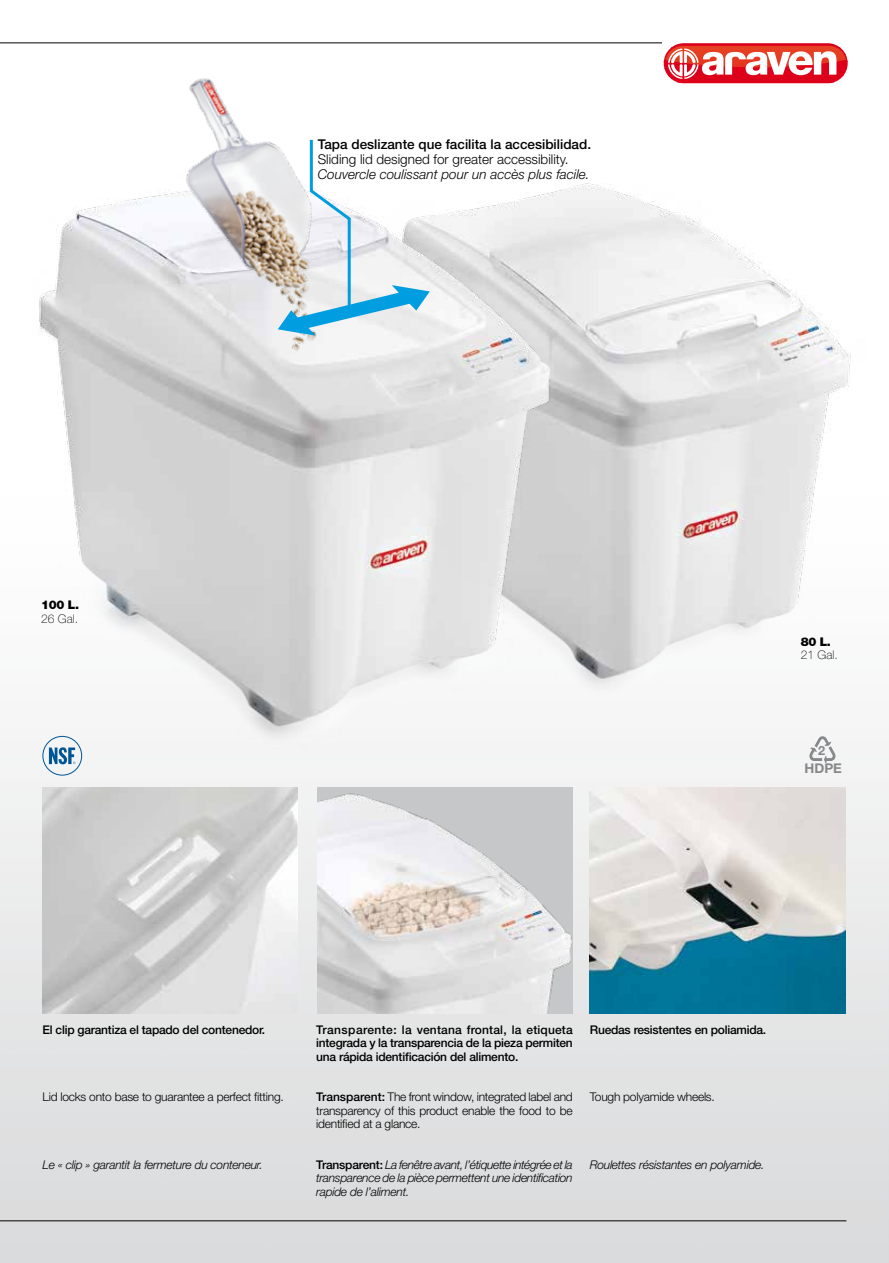
<style>
.page{position:relative;width:889px;height:1263px;background:#fff}
.page>*{position:absolute;margin:0;border:0;box-sizing:border-box;transform-origin:0 0}
.t1{font:300 13.5px "Helvetica Neue LT Pro";color:#000}
.t2{font:500 13.5px "Helvetica Neue LT Pro";color:#000}
.t3{font:italic 300 13.5px "Helvetica Neue LT Pro";color:#000}
.t4{font:700 13.35px "Helvetica Neue LT Pro";color:#87888a}
.t5{font:700 12.75px "Helvetica Neue LT Pro";color:#87888a}
.t6{font:italic 300 12px/13.5px "Helvetica Neue LT Pro";letter-spacing:-.02em;color:#000;text-align:justify}
.t7{font:500 12px/13.5px "Helvetica Neue LT Pro";letter-spacing:-.02em;color:#000;text-align:justify}
.t8{font:300 12px/13.5px "Helvetica Neue LT Pro";letter-spacing:-.02em;color:#000;text-align:justify}
.t9{font:100 12px "Helvetica Neue LT Pro";color:#000}
.t10{font:900 12px "Helvetica Neue LT Pro";color:#000}
.s1{font-weight:500}
.s2{font-weight:500;font-style:normal}
</style>
<div class="page">
<img style="left:0;top:43px;width:889px;height:1220px">
<img style="left:43px;top:787px;width:255px;height:226px">
<img style="left:590px;top:787px;width:255px;height:226px">
<img style="left:553px;top:176px;width:317px;height:543px">
<img style="left:32px;top:165px;width:521px;height:609px">
<img style="left:318px;top:787px;width:255px;height:226px">
<img style="left:108px;top:70px;width:288px;height:286px">
<svg style="left:265px;top:137px;width:177px;height:205px"></svg>
<svg style="left:662px;top:41px;width:187px;height:44px"></svg>
<svg style="left:664px;top:79px;width:183px;height:4px"></svg>
<hr style="left:664px;top:75px;width:183px;height:4px;background:#fff">
<hr style="left:664px;top:72px;width:183px;height:4px;background:#fff">
<hr style="left:664px;top:61px;width:183px;height:4px;background:#de001b">
<hr style="left:664px;top:51px;width:183px;height:4px;background:#fff">
<hr style="left:664px;top:47px;width:183px;height:4px;background:#fff">
<svg style="left:664px;top:44px;width:183px;height:3px"></svg>
<hr style="left:664px;top:43px;width:183px;height:1px;background:#da001c">
<hr style="left:665px;top:65px;width:181px;height:3px;background:#de001b">
<hr style="left:665px;top:68px;width:181px;height:4px;background:#dc001b">
<hr style="left:665px;top:72px;width:181px;height:3px;background:#dc001b">
<svg style="left:667px;top:75px;width:177px;height:4px"></svg>
<hr style="left:665px;top:79px;width:181px;height:2px;background:#db001b">
<hr style="left:665px;top:46px;width:181px;height:2px;background:#e64122">
<hr style="left:665px;top:48px;width:181px;height:2px;background:#e64122">
<hr style="left:665px;top:50px;width:181px;height:1px;background:#e63e22">
<hr style="left:665px;top:51px;width:181px;height:2px;background:#e63e21">
<hr style="left:665px;top:53px;width:181px;height:2px;background:#e63e21">
<hr style="left:665px;top:55px;width:181px;height:2px;background:#e53b21">
<hr style="left:665px;top:57px;width:181px;height:2px;background:#e53b21">
<hr style="left:665px;top:59px;width:181px;height:1px;background:#e53821">
<hr style="left:665px;top:60px;width:181px;height:2px;background:#e53820">
<hr style="left:665px;top:62px;width:181px;height:2px;background:#e53820">
<hr style="left:665px;top:64px;width:181px;height:2px;background:#e53520">
<hr style="left:665px;top:66px;width:181px;height:1px;background:#e53520">
<svg style="left:668px;top:49px;width:168px;height:30px"></svg>
<hr style="left:0;top:42px;width:662px;height:1px;background:#000">
<svg style="left:809px;top:736px;width:26px;height:27px"></svg>
<hr style="left:0;top:1220px;width:846px;height:1px;background:#000">
<div style="left:43px;top:736px;width:39px;height:39px;border:1px solid #005596;border-radius:50%"></div>
<svg style="left:49px;top:747px;width:26px;height:17px"></svg>
<p class="t2" style="left:318px;top:136px;width:275px">Tapa deslizante que facilita la accesibilidad.</p>
<p class="t1" style="left:318px;top:151px;width:252px">Sliding lid designed for greater accessibility.</p>
<p class="t3" style="left:318px;top:166px;width:273px">Couvercle coulissant pour un accès plus facile.</p>
<p class="t10" style="left:41px;top:598px;width:39px">100 L.</p>
<p class="t9" style="left:41px;top:611px;width:38px">26 Gal.</p>
<p class="t10" style="left:800px;top:634px;width:32px">80 L.</p>
<p class="t9" style="left:800px;top:648px;width:38px">21 Gal.</p>
<p class="t5" style="left:818px;top:742px;width:9px">2</p>
<p class="t4" style="left:804px;top:760px;width:39px">HDPE</p>
<p class="t7" style="left:43px;top:1022px;width:224px">El clip garantiza el tapado del contenedor.</p>
<p class="t8" style="left:43px;top:1090px;width:243px">Lid locks onto base to guarantee a perfect fitting.</p>
<p class="t6" style="left:43px;top:1157px;width:222px">Le « clip » garantit la fermeture du conteneur.</p>
<p class="t7" style="left:316px;top:1022px;width:258px">Transparente: la ventana frontal, la etiqueta integrada y la transparencia de la pieza permiten una rápida identificación del alimento.</p>
<p class="t8" style="left:316px;top:1090px;width:258px"><span class="s1">Transparent:</span> The front window, integrated label and transparency of this product enable the food to be identified at a glance.</p>
<p class="t6" style="left:316px;top:1157px;width:258px"><span class="s2">Transparent:</span> La fenêtre avant, l’étiquette intégrée et la transparence de la pièce permettent une identification rapide de l’aliment.</p>
<p class="t7" style="left:590px;top:1022px;width:178px">Ruedas resistentes en poliamida.</p>
<p class="t8" style="left:590px;top:1090px;width:126px">Tough polyamide wheels.</p>
<p class="t6" style="left:590px;top:1157px;width:176px">Roulettes résistantes en polyamide.</p>
</div>
